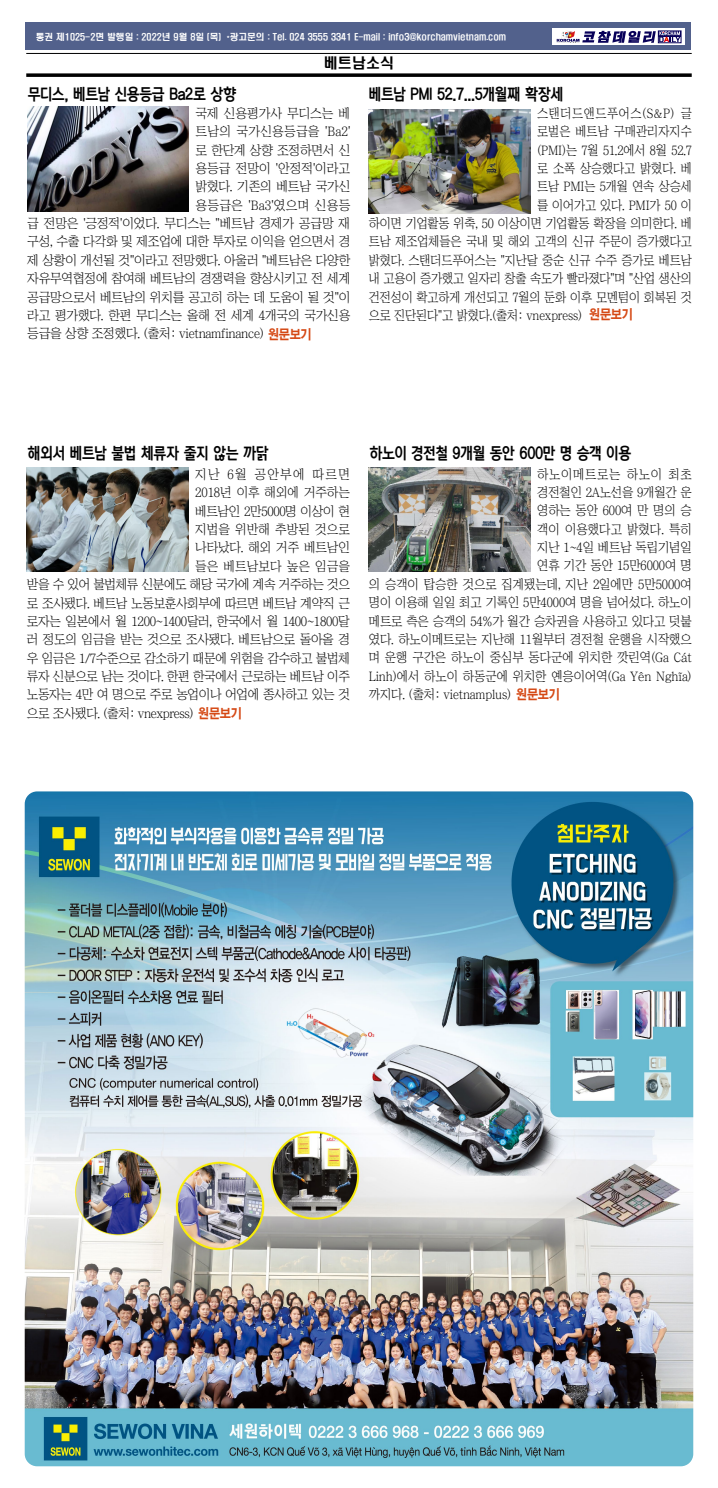
<style>
.page{position:relative;width:718px;height:1488px;background:#fff}
.page>*{position:absolute;margin:0;border:0;box-sizing:border-box;transform-origin:0 0}
.t1{font:15.75px "Korean DREAM5 R";letter-spacing:-.03em;color:#000;scale:.85 1}
.t2{font:14px "H2 hdr M";color:#000}
.t3{font:13.12px "Chosunilbo NM";letter-spacing:-.01em;color:#000}
.t4{font:13.12px "Chosunilbo NM";letter-spacing:-.01em;color:#000;scale:.95 1}
.t5{font:13.12px "Chosunilbo NM";letter-spacing:-.01em;color:#000;scale:.93 1}
.t6{font:13.12px "Chosunilbo NM";letter-spacing:-.03em;color:#000}
.t7{font:13.12px "Chosunilbo NM";letter-spacing:.015em;color:#000}
.t8{font:13.12px "Chosunilbo NM";letter-spacing:.045em;color:#000;scale:.93 1}
.t9{font:13.12px "Chosunilbo NM";letter-spacing:.055em;color:#000;scale:.95 1}
.t10{font:13.12px "Chosunilbo NM";letter-spacing:.105em;color:#000}
.t11{font:8.75px "H2 hdr M";color:#fff}
.s1{font-family:"H2 gtr E";color:#d54915}
</style>
<div class="page">
<div style="left:26px;top:23px;width:665px;height:27px;background:#52618c"></div>
<div style="left:552px;top:28px;width:133px;height:17px;background:#fff"></div>
<div style="left:658px;top:31px;width:23px;height:12px;border:1px solid #080059"></div>
<svg style="left:556px;top:31px;width:124px;height:12px"></svg>
<hr style="left:26px;top:53px;width:665px;height:1px;background:#000">
<svg style="left:26px;top:73px;width:665px;height:4px;background:#1f1f1f"></svg>
<img style="left:27px;top:467px;width:161px;height:105px">
<img style="left:27px;top:107px;width:161px;height:104px">
<img style="left:369px;top:467px;width:161px;height:105px">
<img style="left:369px;top:109px;width:161px;height:104px">
<img style="left:25px;top:791px;width:668px;height:675px">
<p class="t11" style="left:36px;top:32px;width:472px">통권 제1025-2면 발행일 : 2022년 9월 8일 (목) *광고문의 : Tel. 024 3555 3341 E-mail : info3@korchamvietnam.com</p>
<p class="t2" style="left:324px;top:56px;width:71px">베트남소식</p>
<p class="t1" style="left:28px;top:86px;width:247px">무디스, 베트남 신용등급 Ba2로 상향</p>
<p class="t3" style="left:195px;top:106px;width:156px">국제 신용평가사 무디스는 베</p>
<p class="t7" style="left:195px;top:125px;width:156px">트남의 국가신용등급을 'Ba2'</p>
<p class="t3" style="left:195px;top:143px;width:156px">로 한단계 상향 조정하면서 신</p>
<p class="t3" style="left:195px;top:161px;width:156px">용등급 전망이 '안정적'이라고</p>
<p class="t3" style="left:195px;top:180px;width:156px">밝혔다. 기존의 베트남 국가신</p>
<p class="t7" style="left:195px;top:198px;width:156px">용등급은 'Ba3'였으며 신용등</p>
<p class="t3" style="left:27px;top:217px;width:324px">급 전망은 '긍정적'이었다. 무디스는 "베트남 경제가 공급망 재</p>
<p class="t3" style="left:27px;top:235px;width:324px">구성, 수출 다각화 및 제조업에 대한 투자로 이익을 얻으면서 경</p>
<p class="t3" style="left:27px;top:253px;width:324px">제 상황이 개선될 것"이라고 전망했다. 아울러 "베트남은 다양한</p>
<p class="t3" style="left:27px;top:272px;width:324px">자유무역협정에 참여해 베트남의 경쟁력을 향상시키고 전 세계</p>
<p class="t3" style="left:27px;top:290px;width:324px">공급망으로서 베트남의 위치를 공고히 하는 데 도움이 될 것"이</p>
<p class="t3" style="left:27px;top:308px;width:324px">라고 평가했다. 한편 무디스는 올해 전 세계 4개국의 국가신용</p>
<p class="t3" style="left:27px;top:327px;width:286px">등급을 상향 조정했다. (출처: vietnamfinance) <span class="s1">원문보기</span></p>
<p class="t1" style="left:369px;top:86px;width:231px">베트남 PMI 52.7...5개월째 확장세</p>
<p class="t8" style="left:537px;top:106px;width:168px">스탠더드앤드푸어스(S&amp;P) 글</p>
<p class="t5" style="left:537px;top:125px;width:168px">로벌은 베트남 구매관리자지수</p>
<p class="t5" style="left:537px;top:143px;width:168px">(PMI)는 7월 51.2에서 8월 52.7</p>
<p class="t5" style="left:537px;top:161px;width:168px">로 소폭 상승했다고 밝혔다. 베</p>
<p class="t5" style="left:537px;top:180px;width:168px">트남 PMI는 5개월 연속 상승세</p>
<p class="t5" style="left:537px;top:198px;width:168px">를 이어가고 있다. PMI가 50 이</p>
<p class="t5" style="left:369px;top:217px;width:349px">하이면 기업활동 위축, 50 이상이면 기업활동 확장을 의미한다. 베</p>
<p class="t5" style="left:369px;top:235px;width:349px">트남 제조업체들은 국내 및 해외 고객의 신규 주문이 증가했다고</p>
<p class="t5" style="left:369px;top:253px;width:349px">밝혔다. 스탠더드푸어스는 "지난달 중순 신규 수주 증가로 베트남</p>
<p class="t5" style="left:369px;top:272px;width:349px">내 고용이 증가했고 일자리 창출 속도가 빨라졌다"며 "산업 생산의</p>
<p class="t5" style="left:369px;top:290px;width:349px">건전성이 확고하게 개선되고 7월의 둔화 이후 모멘텀이 회복된 것</p>
<p class="t5" style="left:369px;top:308px;width:285px">으로 진단된다"고 밝혔다.(출처: vnexpress) <span class="s1">원문보기</span></p>
<p class="t1" style="left:28px;top:445px;width:285px">해외서 베트남 불법 체류자 줄지 않는 까닭</p>
<p class="t10" style="left:195px;top:467px;width:156px">지난 6월 공안부에 따르면</p>
<p class="t3" style="left:195px;top:486px;width:156px">2018년 이후 해외에 거주하는</p>
<p class="t6" style="left:195px;top:504px;width:156px">베트남인 2만5000명 이상이 현</p>
<p class="t3" style="left:195px;top:522px;width:156px">지법을 위반해 추방된 것으로</p>
<p class="t3" style="left:195px;top:541px;width:156px">나타났다. 해외 거주 베트남인</p>
<p class="t3" style="left:195px;top:559px;width:156px">들은 베트남보다 높은 임금을</p>
<p class="t6" style="left:27px;top:578px;width:324px">받을 수 있어 불법체류 신분에도 해당 국가에 계속 거주하는 것으</p>
<p class="t6" style="left:27px;top:596px;width:324px">로 조사됐다. 베트남 노동보훈사회부에 따르면 베트남 계약직 근</p>
<p class="t3" style="left:27px;top:614px;width:324px">로자는 일본에서 월 1200~1400달러, 한국에서 월 1400~1800달</p>
<p class="t3" style="left:27px;top:633px;width:324px">러 정도의 임금을 받는 것으로 조사됐다. 베트남으로 돌아올 경</p>
<p class="t6" style="left:27px;top:651px;width:324px">우 임금은 1/7수준으로 감소하기 때문에 위험을 감수하고 불법체</p>
<p class="t6" style="left:27px;top:669px;width:324px">류자 신분으로 남는 것이다. 한편 한국에서 근로하는 베트남 이주</p>
<p class="t6" style="left:27px;top:688px;width:324px">노동자는 4만 여 명으로 주로 농업이나 어업에 종사하고 있는 것</p>
<p class="t6" style="left:27px;top:706px;width:216px">으로 조사됐다. (출처: vnexpress) <span class="s1">원문보기</span></p>
<p class="t1" style="left:369px;top:445px;width:309px">하노이 경전철 9개월 동안 600만 명 승객 이용</p>
<p class="t9" style="left:537px;top:467px;width:164px">하노이메트로는 하노이 최초</p>
<p class="t4" style="left:537px;top:485px;width:164px">경전철인 2A노선을 9개월간 운</p>
<p class="t4" style="left:537px;top:504px;width:164px">영하는 동안 600여 만 명의 승</p>
<p class="t4" style="left:537px;top:522px;width:164px">객이 이용했다고 밝혔다. 특히</p>
<p class="t4" style="left:537px;top:540px;width:164px">지난 1~4일 베트남 독립기념일</p>
<p class="t4" style="left:537px;top:559px;width:164px">연휴 기간 동안 15만6000여 명</p>
<p class="t4" style="left:369px;top:577px;width:341px">의 승객이 탑승한 것으로 집계됐는데, 지난 2일에만 5만5000여</p>
<p class="t4" style="left:369px;top:596px;width:341px">명이 이용해 일일 최고 기록인 5만4000여 명을 넘어섰다. 하노이</p>
<p class="t4" style="left:369px;top:614px;width:341px">메트로 측은 승객의 54%가 월간 승차권을 사용하고 있다고 덧붙</p>
<p class="t4" style="left:369px;top:632px;width:341px">였다. 하노이메트로는 지난해 11월부터 경전철 운행을 시작했으</p>
<p class="t4" style="left:369px;top:651px;width:341px">며 운행 구간은 하노이 중심부 동다군에 위치한 깟린역(Ga Cát</p>
<p class="t4" style="left:369px;top:669px;width:341px">Linh)에서 하노이 하동군에 위치한 옌응이어역(Ga Yên Nghĩa)</p>
<p class="t4" style="left:369px;top:687px;width:203px">까지다. (출처: vietnamplus) <span class="s1">원문보기</span></p>
</div>
